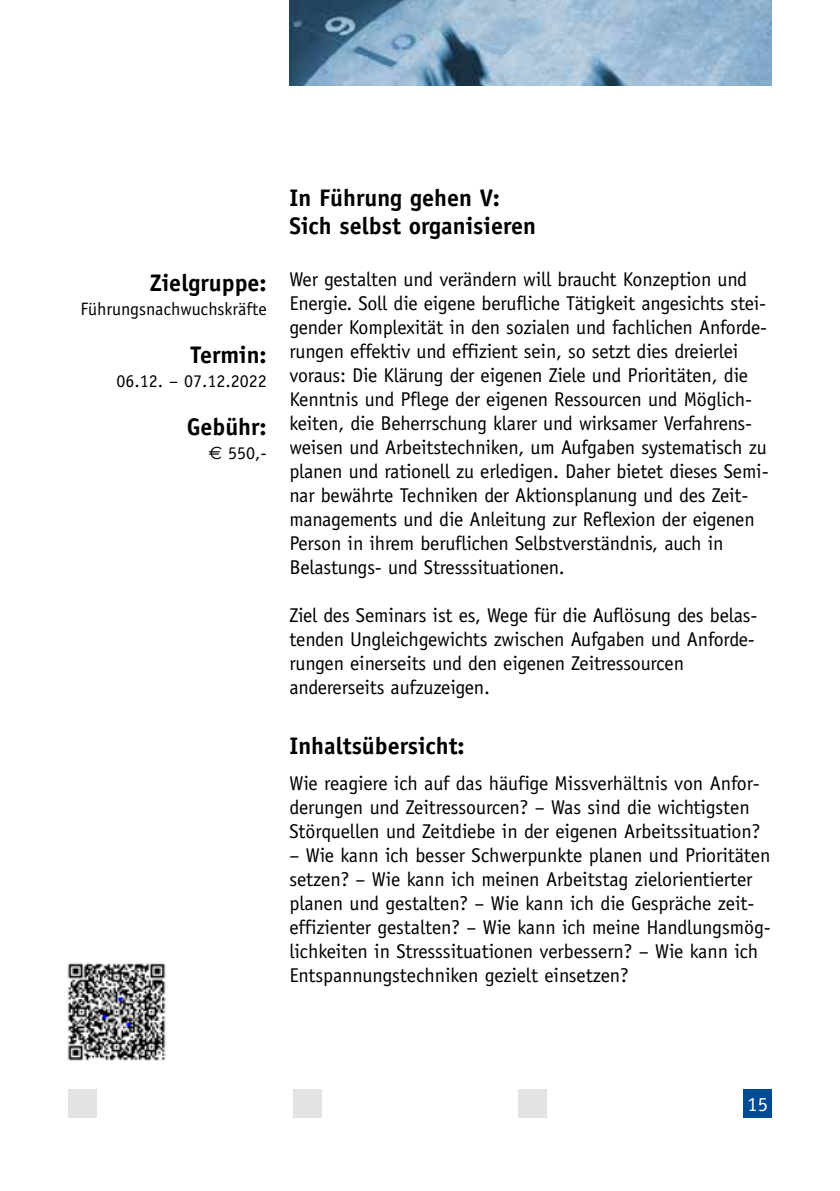
<style>
.page{position:relative;width:840px;height:1191px;background:#fff}
.page>*{position:absolute;margin:0;border:0;box-sizing:border-box;transform-origin:0 0}
.t1{font:700 24px/28px "Officina Sans";color:#000}
.t2{font:20px/24px "Officina Sans";letter-spacing:-.01em;color:#000}
.t3{font:20px "Officina Sans";color:#fff}
.t4{font:18px "Officina Sans";color:#000}
.s1{font-family:"Euro Sans"}
</style>
<div class="page">
<div style="left:743px;top:1089px;width:28px;height:28px;background:#004a96"></div>
<div style="left:68px;top:1089px;width:28px;height:28px;background:#e2e3e4"></div>
<div style="left:293px;top:1089px;width:28px;height:28px;background:#e2e3e4"></div>
<div style="left:518px;top:1089px;width:28px;height:28px;background:#e2e3e4"></div>
<img style="left:67px;top:963px;width:99px;height:98px">
<img style="left:289px;top:0;width:482px;height:85px">
<p class="t1" style="left:150px;top:269px;width:118px">Zielgruppe:</p>
<p class="t4" style="left:80px;top:298px;width:188px">Führungsnachwuchskräfte</p>
<p class="t1" style="left:190px;top:341px;width:78px">Termin:</p>
<p class="t4" style="left:116px;top:370px;width:152px">06.12. – 07.12.2022</p>
<p class="t1" style="left:186px;top:413px;width:81px">Gebühr:</p>
<p class="t4" style="left:208px;top:442px;width:60px"><span class="s1">?</span> 550,-</p>
<p class="t1" style="left:289px;top:184px;width:248px">In Führung gehen V:<br>Sich selbst organisieren</p>
<p class="t2" style="left:289px;top:267px;width:480px">Wer gestalten und verändern will braucht Konzeption und Energie. Soll die eigene berufliche Tätigkeit angesichts stei&shy;gender Komplexität in den sozialen und fachlichen Anforde&shy;rungen effektiv und effizient sein, so setzt dies dreierlei voraus: Die Klärung der eigenen Ziele und Prioritäten, die Kenntnis und Pflege der eigenen Ressourcen und Möglich&shy;keiten, die Beherrschung klarer und wirksamer Verfahrens&shy;weisen und Arbeitstechniken, um Aufgaben systematisch zu planen und rationell zu erledigen. Daher bietet dieses Semi&shy;nar bewährte Techniken der Aktionsplanung und des Zeit&shy;managements und die Anleitung zur Reflexion der eigenen Person in ihrem beruflichen Selbstverständnis, auch in Belastungs- und Stresssituationen.</p>
<p class="t2" style="left:289px;top:603px;width:469px">Ziel des Seminars ist es, Wege für die Auflösung des belas&shy;tenden Ungleichgewichts zwischen Aufgaben und Anforde&shy;rungen einerseits und den eigenen Zeitressourcen andererseits aufzuzeigen.</p>
<p class="t1" style="left:289px;top:732px;width:177px">Inhaltsübersicht:</p>
<p class="t2" style="left:289px;top:771px;width:472px">Wie reagiere ich auf das häufige Missverhältnis von Anfor&shy;derungen und Zeitressourcen? – Was sind die wichtigsten<br>Störquellen und Zeitdiebe in der eigenen Arbeitssituation?</p>
<p class="t2" style="left:289px;top:843px;width:483px">– Wie kann ich besser Schwerpunkte planen und Prioritäten setzen? – Wie kann ich meinen Arbeitstag zielorientierter planen und gestalten? – Wie kann ich die Gespräche zeit&shy;effizienter gestalten? – Wie kann ich meine Handlungsmög&shy;lichkeiten in Stresssituationen verbessern? – Wie kann ich Entspannungstechniken gezielt einsetzen?</p>
<p class="t3" style="left:746px;top:1092px;width:22px">15</p>
</div>
